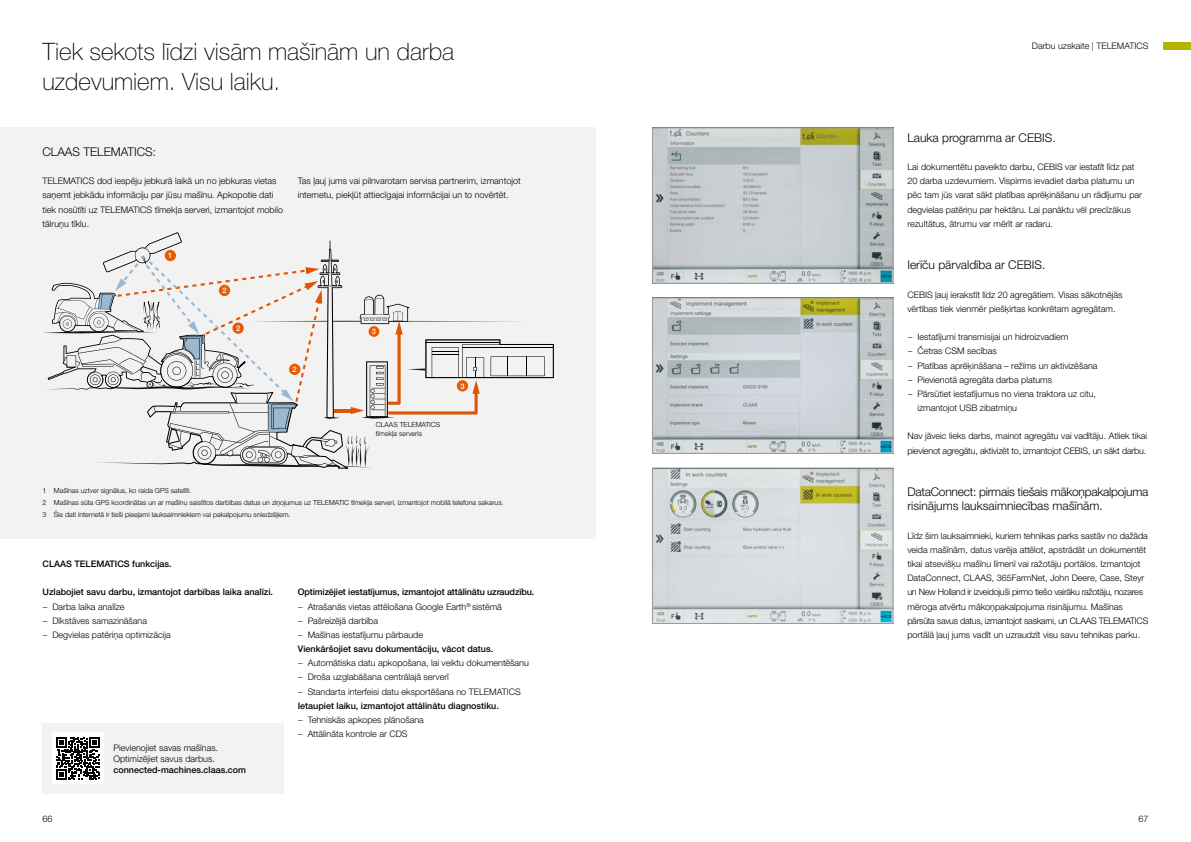
<style>
.page{position:relative;width:1191px;height:842px;background:#fff}
.page>*{position:absolute;margin:0;border:0;box-sizing:border-box;transform-origin:0 0}
.t1{font:100 24px/30px "CLAAS Helvetica Neue";color:#000}
.t2{font:300 12px/14.2px "CLAAS Helvetica Neue";letter-spacing:-.02em;color:#000}
.t3{font:300 12px "CLAAS Helvetica Neue";color:#000}
.t4{font:300 9px/14.2px "CLAAS Helvetica Neue";color:#000}
.t5{font:500 9px "CLAAS Helvetica Neue";color:#000}
.t6{font:500 7.5px "CLAAS Helvetica Neue";color:#fff}
.t7{font:300 7px/11.8px "CLAAS Helvetica Neue";color:#000}
.s1{font-weight:500}
</style>
<div class="page">
<div style="left:1162px;top:43px;width:29px;height:7px;background:#b1b700"></div>
<div style="left:0;top:128px;width:595px;height:411px;background:#f2f2f2"></div>
<svg style="left:44px;top:232px;width:510px;height:237px"></svg>
<div style="left:165px;top:250px;width:11px;height:11px;background:#ea5a06;border-radius:50%"></div>
<div style="left:219px;top:285px;width:11px;height:11px;background:#ea5a06;border-radius:50%"></div>
<div style="left:232px;top:322px;width:12px;height:12px;background:#ea5a06;border-radius:50%"></div>
<div style="left:289px;top:364px;width:11px;height:11px;background:#ea5a06;border-radius:50%"></div>
<div style="left:368px;top:326px;width:11px;height:11px;background:#ea5a06;border-radius:50%"></div>
<div style="left:457px;top:380px;width:11px;height:11px;background:#ea5a06;border-radius:50%"></div>
<img style="left:654px;top:130px;width:237px;height:151px">
<div style="left:652px;top:128px;width:241px;height:155px;border:1px solid #9c9d9d"></div>
<img style="left:654px;top:300px;width:237px;height:152px">
<div style="left:652px;top:298px;width:241px;height:156px;border:1px solid #9c9d9d"></div>
<img style="left:654px;top:470px;width:237px;height:152px">
<div style="left:652px;top:468px;width:241px;height:156px;border:1px solid #9c9d9d"></div>
<div style="left:43px;top:723px;width:240px;height:71px;background:#f2f2f2"></div>
<div style="left:52px;top:733px;width:51px;height:51px;background:#fff"></div>
<svg style="left:57px;top:737px;width:42px;height:43px"></svg>
<h1 class="t1" style="left:43px;top:37px;width:413px">Tiek sekots līdzi visām mašīnām un darba uzdevumiem. Visu laiku.</h1>
<h2 class="t3" style="left:43px;top:144px;width:115px">CLAAS TELEMATICS:</h2>
<p class="t4" style="left:43px;top:174px;width:242px">TELEMATICS dod iespēju jebkurā laikā un no jebkuras vietas saņemt jebkādu informāciju par jūsu mašīnu. Apkopotie dati tiek nosūtīti uz TELEMATICS tīmekļa serveri, izmantojot mobilo tālruņu tīklu.</p>
<p class="t4" style="left:298px;top:174px;width:224px">Tas ļauj jums vai pilnvarotam servisa partnerim, izmantojot internetu, piekļūt attiecīgajai informācijai un to novērtēt.</p>
<p class="t6" style="left:168px;top:251px;width:6px">1</p>
<p class="t6" style="left:222px;top:286px;width:6px">2</p>
<p class="t6" style="left:236px;top:323px;width:6px">2</p>
<p class="t6" style="left:293px;top:364px;width:6px">2</p>
<p class="t6" style="left:372px;top:327px;width:6px">3</p>
<p class="t7" style="left:376px;top:420px;width:66px;line-height:9px">CLAAS TELEMATICS tīmekļa serveris</p>
<p class="t6" style="left:460px;top:381px;width:6px">3</p>
<p class="t7" style="left:43px;top:485px;width:462px">1 Mašīnas uztver signālus, ko raida GPS satelīti.<br>2 Mašīnas sūta GPS koordinātas un ar mašīnu saistītos darbības datus un ziņojumus uz TELEMATIC tīmekļa serveri, izmantojot mobilā telefona sakarus.<br>3 Šie dati internetā ir tieši pieejami lauksaimniekiem vai pakalpojumu sniedzējiem.</p>
<p class="t5" style="left:43px;top:558px;width:131px">CLAAS TELEMATICS funkcijas.</p>
<p class="t5" style="left:43px;top:586px;width:232px">Uzlabojiet savu darbu, izmantojot darbības laika analīzi.</p>
<p class="t4" style="left:43px;top:599px;width:130px">− Darba laika analīze<br>− Dīkstāves samazināšana<br>− Degvielas patēriņa optimizācija</p>
<p class="t4" style="left:113px;top:742px;width:106px;line-height:11px">Pievienojiet savas mašīnas.<br>Optimizējiet savus darbus.</p>
<p class="t5" style="left:113px;top:763px;width:134px">connected-machines.claas.com</p>
<p class="t4" style="left:298px;top:585px;width:238px"><span class="s1">Optimizējiet iestatījumus, izmantojot attālinātu uzraudzību. </span>− Atrašanās vietas attēlošana Google Earth<sup>®</sup> sistēmā<br>− Pašreizējā darbība<br>− Mašīnas iestatījumu pārbaude</p>
<p class="t5" style="left:298px;top:643px;width:197px">Vienkāršojiet savu dokumentāciju, vācot datus.</p>
<p class="t4" style="left:298px;top:656px;width:233px">− Automātiska datu apkopošana, lai veiktu dokumentēšanu − Droša uzglabāšana centrālajā serverī<br>− Standarta interfeisi datu eksportēšana no TELEMATICS</p>
<p class="t5" style="left:298px;top:700px;width:203px">Ietaupiet laiku, izmantojot attālinātu diagnostiku.</p>
<p class="t4" style="left:298px;top:713px;width:128px">− Tehniskās apkopes plānošana − Attālināta kontrole ar CDS</p>
<p class="t4" style="left:1032px;top:39px;width:118px">Darbu uzskaite | TELEMATICS</p>
<h2 class="t3" style="left:907px;top:130px;width:150px">Lauka programma ar CEBIS.</h2>
<p class="t4" style="left:907px;top:160px;width:236px">Lai dokumentētu paveikto darbu, CEBIS var iestatīt līdz pat 20 darba uzdevumiem. Vispirms ievadiet darba platumu un pēc tam jūs varat sākt platības aprēķināšanu un rādījumu par degvielas patēriņu par hektāru. Lai panāktu vēl precīzākus rezultātus, ātrumu var mērīt ar radaru.</p>
<h2 class="t3" style="left:907px;top:257px;width:139px">Ierīču pārvaldība ar CEBIS.</h2>
<p class="t4" style="left:907px;top:288px;width:216px">CEBIS ļauj ierakstīt līdz 20 agregātiem. Visas sākotnējās vērtības tiek vienmēr piešķirtas konkrētam agregātam.</p>
<p class="t4" style="left:907px;top:330px;width:162px">− Iestatījumi transmisijai un hidroizvadiem</p>
<p class="t4" style="left:907px;top:344px;width:91px">− Četras CSM secības</p>
<p class="t4" style="left:907px;top:358px;width:192px">− Platības aprēķināšana – režīms un aktivizēšana</p>
<p class="t4" style="left:907px;top:373px;width:146px">− Pievienotā agregāta darba platums</p>
<p class="t4" style="left:907px;top:387px;width:190px">− Pārsūtiet iestatījumus no viena traktora uz citu,</p>
<p class="t4" style="left:917px;top:401px;width:101px">izmantojot USB zibatmiņu</p>
<p class="t4" style="left:907px;top:429px;width:241px">Nav jāveic lieks darbs, mainot agregātu vai vadītāju. Atliek tikai pievienot agregātu, aktivizēt to, izmantojot CEBIS, un sākt darbu.</p>
<h2 class="t2" style="left:907px;top:485px;width:242px">DataConnect: pirmais tiešais mākoņpakalpojuma risinājums lauksaimniecības mašīnām.</h2>
<p class="t4" style="left:907px;top:528px;width:242px">Līdz šim lauksaimnieki, kuriem tehnikas parks sastāv no dažāda veida mašīnām, datus varēja attēlot, apstrādāt un dokumentēt tikai atsevišķu mašīnu līmenī vai ražotāju portālos. Izmantojot DataConnect, CLAAS, 365FarmNet, John Deere, Case, Steyr un New Holland ir izveidojuši pirmo tiešo vairāku ražotāju, nozares mēroga atvērtu mākoņpakalpojuma risinājumu. Mašīnas pārsūta savus datus, izmantojot saskarni, un CLAAS TELEMATICS portālā ļauj jums vadīt un uzraudzīt visu savu tehnikas parku.</p>
<p class="t4" style="left:43px;top:812px;width:12px">66</p>
<p class="t4" style="left:1138px;top:812px;width:11px">67</p>
</div>
